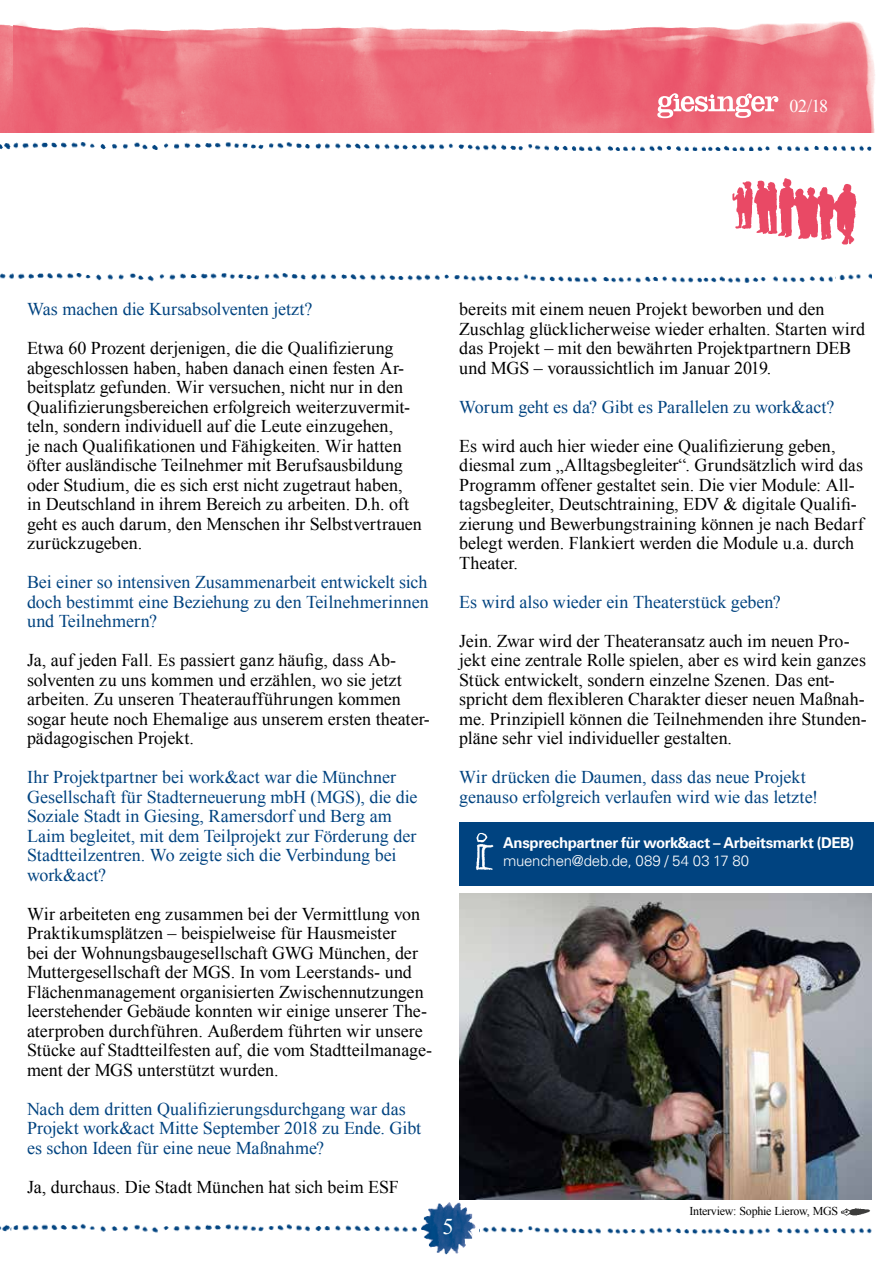
<style>
.page{position:relative;width:893px;height:1263px;background:#fff}
.page>*{position:absolute;margin:0;border:0;box-sizing:border-box;transform-origin:0 0}
.t1{font:22.5px "Times New Roman";color:#fff}
.t2{font:18px/19.5px "Times New Roman";color:#000}
.t3{font:18px/19.5px "Times New Roman";color:#004380}
.t4{font:18px "Times New Roman";color:#fff}
.t5{font:700 15px "Univers LT";letter-spacing:-.025em;color:#fff}
.t6{font:300 15px "Univers LT";letter-spacing:-.015em;color:#fff}
.t7{font:12px "Times New Roman";letter-spacing:-.02em;color:#000}
</style>
<div class="page">
<img style="left:13px;top:1223px;width:859px;height:12px">
<img style="left:418px;top:1199px;width:60px;height:56px">
<img style="left:13px;top:21px;width:862px;height:111px">
<svg style="left:657px;top:93px;width:121px;height:25px"></svg>
<img style="left:13px;top:142px;width:859px;height:9px">
<img style="left:0;top:1224px;width:12px;height:8px">
<img style="left:0;top:24px;width:13px;height:108px">
<svg style="left:0;top:143px;width:11px;height:7px"></svg>
<img style="left:840px;top:1208px;width:31px;height:8px">
<img style="left:459px;top:894px;width:413px;height:305px">
<img style="left:0;top:273px;width:872px;height:10px">
<img style="left:732px;top:178px;width:125px;height:67px">
<div style="left:459px;top:822px;width:415px;height:63px;background:#004380"></div>
<img style="left:475px;top:832px;width:19px;height:39px">
<p class="t4" style="left:789px;top:94px;width:40px">02/18</p>
<p class="t3" style="left:27px;top:299px;width:287px">Was machen die Kursabsolventen jetzt?</p>
<p class="t2" style="left:27px;top:338px;width:396px">Etwa 60 Prozent derjenigen, die die Qualifizierung abgeschlossen haben, haben danach einen festen Ar&shy;beitsplatz gefunden. Wir versuchen, nicht nur in den Qualifizierungsbereichen erfolgreich weiterzuvermit&shy;teln, sondern individuell auf die Leute einzugehen,<br>je nach Qualifikationen und Fähigkeiten. Wir hatten öfter ausländische Teilnehmer mit Berufsausbildung oder Studium, die es sich erst nicht zugetraut haben,<br>in Deutschland in ihrem Bereich zu arbeiten. D.h. oft geht es auch darum, den Menschen ihr Selbstvertrauen zurückzugeben.</p>
<p class="t3" style="left:27px;top:572px;width:403px;text-align:justify">Bei einer so intensiven Zusammenarbeit entwickelt sich doch bestimmt eine Beziehung zu den Teilnehmerinnen und Teilnehmern?</p>
<p class="t2" style="left:27px;top:650px;width:404px">Ja, auf jeden Fall. Es passiert ganz häufig, dass Ab&shy;solventen zu uns kommen und erzählen, wo sie jetzt arbeiten. Zu unseren Theateraufführungen kommen sogar heute noch Ehemalige aus unserem ersten theater&shy;pädagogischen Projekt.</p>
<p class="t3" style="left:27px;top:767px;width:392px">Ihr Projektpartner bei work&amp;act war die Münchner Gesellschaft für Stadterneuerung mbH (MGS), die die Soziale Stadt in Giesing, Ramersdorf und Berg am Laim begleitet, mit dem Teilprojekt zur Förderung der Stadtteilzentren. Wo zeigte sich die Verbindung bei work&amp;act?</p>
<p class="t2" style="left:27px;top:904px;width:407px">Wir arbeiteten eng zusammen bei der Vermittlung von Praktikumsplätzen – beispielweise für Hausmeister<br>bei der Wohnungsbaugesellschaft GWG München, der Muttergesellschaft der MGS. In vom Leerstands- und Flächenmanagement organisierten Zwischennutzungen leerstehender Gebäude konnten wir einige unserer The&shy;aterproben durchführen. Außerdem führten wir unsere Stücke auf Stadtteilfesten auf, die vom Stadtteilmanage&shy;ment der MGS unterstützt wurden.</p>
<p class="t3" style="left:27px;top:1098px;width:396px">Nach dem dritten Qualifizierungsdurchgang war das<br>Projekt work&amp;act Mitte September 2018 zu Ende. Gibt es schon Ideen für eine neue Maßnahme?</p>
<p class="t2" style="left:27px;top:1176px;width:373px">Ja, durchaus. Die Stadt München hat sich beim ESF</p>
<p class="t2" style="left:459px;top:299px;width:407px">bereits mit einem neuen Projekt beworben und den Zuschlag glücklicherweise wieder erhalten. Starten wird das Projekt – mit den bewährten Projektpartnern DEB und MGS – voraussichtlich im Januar 2019.</p>
<p class="t3" style="left:459px;top:396px;width:377px">Worum geht es da? Gibt es Parallelen zu work&amp;act?</p>
<p class="t2" style="left:459px;top:435px;width:406px">Es wird auch hier wieder eine Qualifizierung geben, diesmal zum „Alltagsbegleiter“. Grundsätzlich wird das Programm offener gestaltet sein. Die vier Module: All&shy;tagsbegleiter, Deutschtraining, EDV &amp; digitale Qualifi&shy;zierung und Bewerbungstraining können je nach Bedarf belegt werden. Flankiert werden die Module u.a. durch Theater.</p>
<p class="t3" style="left:459px;top:591px;width:323px">Es wird also wieder ein Theaterstück geben?</p>
<p class="t2" style="left:459px;top:630px;width:409px">Jein. Zwar wird der Theateransatz auch im neuen Pro&shy;jekt eine zentrale Rolle spielen, aber es wird kein ganzes Stück entwickelt, sondern einzelne Szenen. Das ent&shy;spricht dem flexibleren Charakter dieser neuen Maßnah&shy;me. Prinzipiell können die Teilnehmenden ihre Stunden&shy;pläne sehr viel individueller gestalten.</p>
<p class="t3" style="left:459px;top:767px;width:360px">Wir drücken die Daumen, dass das neue Projekt genauso erfolgreich verlaufen wird wie das letzte!</p>
<p class="t5" style="left:503px;top:834px;width:353px">Ansprechpartner für work&amp;act – Arbeitsmarkt (DEB)</p>
<p class="t6" style="left:503px;top:852px;width:247px">muenchen@deb.de, 089 / 54 03 17 80</p>
<p class="t1" style="left:442px;top:1211px;width:13px">5</p>
<p class="t7" style="left:689px;top:1203px;width:150px">Interview: Sophie Lierow, MGS</p>
</div>
